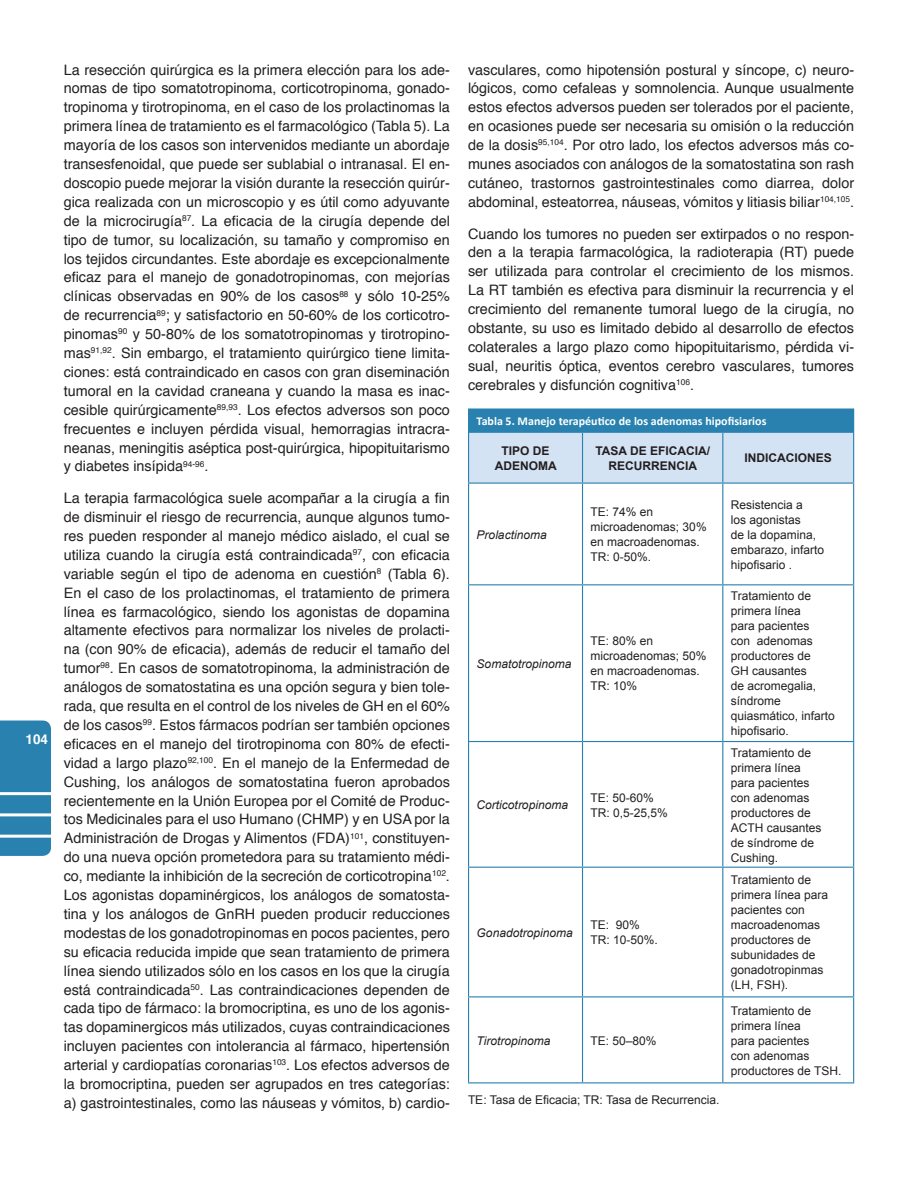
<style>
.page{position:relative;width:918px;height:1188px;background:#fff}
.page>*{position:absolute;margin:0;border:0;box-sizing:border-box;transform-origin:0 0}
.t1{font:14.4px/18.9px "Helvetica";color:#231f20;text-align:justify}
.t2{font:700 13.5px "Helvetica";color:#fff}
.t3{font:12px/15px "Arial";color:#231f20}
.t4{font:italic 12px "Arial";color:#231f20}
.t5{font:700 12px/15px "Arial";color:#231f20;text-align:center}
.t6{font:700 12px "Calibri";color:#fff}
</style>
<div class="page">
<div style="left:0;top:721px;width:51px;height:135px;background:#2881ae"></div>
<hr style="left:0;top:835px;width:51px;height:3px;background:#fff">
<hr style="left:0;top:813px;width:51px;height:3px;background:#fff">
<hr style="left:0;top:792px;width:51px;height:3px;background:#fff">
<hr style="left:468px;top:408px;width:115px;height:2px;background:#2881ae">
<hr style="left:583px;top:408px;width:140px;height:2px;background:#2881ae">
<hr style="left:723px;top:408px;width:131px;height:2px;background:#2881ae">
<svg style="left:468px;top:410px;width:386px;height:73px;background:#9dc3dd"></svg>
<hr style="left:468px;top:432px;width:115px;height:1px;background:#2881ae">
<hr style="left:468px;top:433px;width:1px;height:50px;background:#2881ae">
<hr style="left:583px;top:432px;width:140px;height:1px;background:#2881ae">
<hr style="left:582px;top:433px;width:1px;height:50px;background:#2881ae">
<hr style="left:723px;top:432px;width:131px;height:1px;background:#2881ae">
<hr style="left:722px;top:433px;width:1px;height:50px;background:#2881ae">
<hr style="left:853px;top:433px;width:1px;height:50px;background:#2881ae">
<hr style="left:468px;top:483px;width:115px;height:1px;background:#2881ae">
<hr style="left:468px;top:484px;width:1px;height:100px;background:#2881ae">
<hr style="left:583px;top:483px;width:140px;height:1px;background:#2881ae">
<hr style="left:582px;top:484px;width:1px;height:100px;background:#2881ae">
<hr style="left:723px;top:483px;width:131px;height:1px;background:#2881ae">
<hr style="left:722px;top:484px;width:1px;height:100px;background:#2881ae">
<hr style="left:853px;top:484px;width:1px;height:100px;background:#2881ae">
<hr style="left:468px;top:584px;width:115px;height:1px;background:#2881ae">
<hr style="left:468px;top:585px;width:1px;height:156px;background:#2881ae">
<hr style="left:583px;top:584px;width:140px;height:1px;background:#2881ae">
<hr style="left:582px;top:585px;width:1px;height:156px;background:#2881ae">
<hr style="left:723px;top:584px;width:131px;height:1px;background:#2881ae">
<hr style="left:722px;top:585px;width:1px;height:156px;background:#2881ae">
<hr style="left:853px;top:585px;width:1px;height:156px;background:#2881ae">
<hr style="left:468px;top:741px;width:115px;height:1px;background:#2881ae">
<hr style="left:468px;top:742px;width:1px;height:125px;background:#2881ae">
<hr style="left:583px;top:741px;width:140px;height:1px;background:#2881ae">
<hr style="left:582px;top:742px;width:1px;height:125px;background:#2881ae">
<hr style="left:723px;top:741px;width:131px;height:1px;background:#2881ae">
<hr style="left:722px;top:742px;width:1px;height:125px;background:#2881ae">
<hr style="left:853px;top:742px;width:1px;height:125px;background:#2881ae">
<hr style="left:468px;top:867px;width:115px;height:1px;background:#2881ae">
<hr style="left:468px;top:868px;width:1px;height:128px;background:#2881ae">
<hr style="left:583px;top:867px;width:140px;height:1px;background:#2881ae">
<hr style="left:582px;top:868px;width:1px;height:128px;background:#2881ae">
<hr style="left:723px;top:867px;width:131px;height:1px;background:#2881ae">
<hr style="left:722px;top:868px;width:1px;height:128px;background:#2881ae">
<hr style="left:853px;top:868px;width:1px;height:128px;background:#2881ae">
<hr style="left:468px;top:996px;width:115px;height:1px;background:#2881ae">
<hr style="left:468px;top:997px;width:1px;height:85px;background:#2881ae">
<hr style="left:583px;top:996px;width:140px;height:1px;background:#2881ae">
<hr style="left:582px;top:997px;width:1px;height:85px;background:#2881ae">
<hr style="left:723px;top:996px;width:131px;height:1px;background:#2881ae">
<hr style="left:722px;top:997px;width:1px;height:85px;background:#2881ae">
<hr style="left:853px;top:997px;width:1px;height:85px;background:#2881ae">
<hr style="left:468px;top:1082px;width:115px;height:1px;background:#2881ae">
<hr style="left:583px;top:1082px;width:140px;height:1px;background:#2881ae">
<hr style="left:723px;top:1082px;width:131px;height:1px;background:#2881ae">
<p class="t2" style="left:26px;top:734px;width:24px">104</p>
<p class="t1" style="left:64px;top:61px;width:388px">La resección quirúrgica es la primera elección para los ade&shy;nomas de tipo somatotropinoma, corticotropinoma, gonado&shy;tropinoma y tirotropinoma, en el caso de los prolactinomas la primera línea de tratamiento es el farmacológico (Tabla 5). La mayoría de los casos son intervenidos mediante un abordaje transesfenoidal, que puede ser sublabial o intranasal. El en&shy;doscopio puede mejorar la visión durante la resección quirúr&shy;gica realizada con un microscopio y es útil como adyuvante de la microcirugía<sup>87</sup>. La eficacia de la cirugía depende del tipo de tumor, su localización, su tamaño y compromiso en los tejidos circundantes. Este abordaje es excepcionalmente eficaz para el manejo de gonadotropinomas, con mejorías clínicas observadas en 90% de los casos<sup>88</sup> y sólo 10-25% de recurrencia<sup>89</sup>; y satisfactorio en 50-60% de los corticotro&shy;pinomas<sup>90</sup> y 50-80% de los somatotropinomas y tirotropino&shy;mas<sup>91,92</sup>. Sin embargo, el tratamiento quirúrgico tiene limita&shy;ciones: está contraindicado en casos con gran diseminación tumoral en la cavidad craneana y cuando la masa es inac&shy;cesible quirúrgicamente<sup>89,93</sup>. Los efectos adversos son poco frecuentes e incluyen pérdida visual, hemorragias intracra&shy;neanas, meningitis aséptica post-quirúrgica, hipopituitarismo y diabetes insípida<sup>94-96</sup>.</p>
<p class="t1" style="left:64px;top:490px;width:388px">La terapia farmacológica suele acompañar a la cirugía a fin de disminuir el riesgo de recurrencia, aunque algunos tumo&shy;res pueden responder al manejo médico aislado, el cual se utiliza cuando la cirugía está contraindicada<sup>97</sup>, con eficacia variable según el tipo de adenoma en cuestión<sup>8</sup> (Tabla 6).<br>En el caso de los prolactinomas, el tratamiento de primera línea es farmacológico, siendo los agonistas de dopamina altamente efectivos para normalizar los niveles de prolacti&shy;na (con 90% de eficacia), además de reducir el tamaño del tumor<sup>98</sup>. En casos de somatotropinoma, la administración de análogos de somatostatina es una opción segura y bien tole&shy;rada, que resulta en el control de los niveles de GH en el 60% de los casos<sup>99</sup>. Estos fármacos podrían ser también opciones eficaces en el manejo del tirotropinoma con 80% de efecti&shy;vidad a largo plazo<sup>92,100</sup>. En el manejo de la Enfermedad de Cushing, los análogos de somatostatina fueron aprobados recientemente en la Unión Europea por el Comité de Produc&shy;tos Medicinales para el uso Humano (CHMP) y en USA por la Administración de Drogas y Alimentos (FDA)<sup>101</sup>, constituyen&shy;do una nueva opción prometedora para su tratamiento médi&shy;co, mediante la inhibición de la secreción de corticotropina<sup>102</sup>.<br>Los agonistas dopaminérgicos, los análogos de somatosta&shy;tina y los análogos de GnRH pueden producir reducciones modestas de los gonadotropinomas en pocos pacientes, pero su eficacia reducida impide que sean tratamiento de primera línea siendo utilizados sólo en los casos en los que la cirugía está contraindicada<sup>50</sup>. Las contraindicaciones dependen de cada tipo de fármaco: la bromocriptina, es uno de los agonis&shy;tas dopaminergicos más utilizados, cuyas contraindicaciones incluyen pacientes con intolerancia al fármaco, hipertensión arterial y cardiopatías coronarias<sup>103</sup>. Los efectos adversos de la bromocriptina, pueden ser agrupados en tres categorías: a) gastrointestinales, como las náuseas y vómitos, b) cardio-</p>
<p class="t1" style="left:468px;top:61px;width:388px">vasculares, como hipotensión postural y síncope, c) neuro&shy;lógicos, como cefaleas y somnolencia. Aunque usualmente estos efectos adversos pueden ser tolerados por el paciente, en ocasiones puede ser necesaria su omisión o la reducción de la dosis<sup>95,104</sup>. Por otro lado, los efectos adversos más co&shy;munes asociados con análogos de la somatostatina son rash cutáneo, trastornos gastrointestinales como diarrea, dolor abdominal, esteatorrea, náuseas, vómitos y litiasis biliar<sup>104,105</sup>.</p>
<p class="t1" style="left:468px;top:225px;width:388px">Cuando los tumores no pueden ser extirpados o no respon&shy;den a la terapia farmacológica, la radioterapia (RT) puede ser utilizada para controlar el crecimiento de los mismos.<br>La RT también es efectiva para disminuir la recurrencia y el crecimiento del remanente tumoral luego de la cirugía, no obstante, su uso es limitado debido al desarrollo de efectos colaterales a largo plazo como hipopituitarismo, pérdida vi&shy;sual, neuritis óptica, eventos cerebro vasculares, tumores cerebrales y disfunción cognitiva<sup>106</sup>.</p>
<p class="t6" style="left:477px;top:414px;width:291px">Tabla 5. Manejo terapéutico de los adenomas hipofisiarios</p>
<p class="t5" style="left:495px;top:443px;width:63px">TIPO DE<br>ADENOMA</p>
<p class="t5" style="left:595px;top:443px;width:116px">TASA DE EFICACIA/<br>RECURRENCIA</p>
<p class="t5" style="left:745px;top:451px;width:89px">INDICACIONES</p>
<p class="t4" style="left:477px;top:528px;width:72px">Prolactinoma</p>
<p class="t4" style="left:477px;top:657px;width:96px">Somatotropinoma</p>
<p class="t3" style="left:591px;top:504px;width:118px">TE: 74% en microadenomas; 30% en macroadenomas.<br>TR: 0-50%.</p>
<p class="t3" style="left:731px;top:497px;width:95px">Resistencia a<br>los agonistas<br>de la dopamina, embarazo, infarto hipofisario .</p>
<p class="t3" style="left:591px;top:634px;width:118px">TE: 80% en microadenomas; 50% en macroadenomas.<br>TR: 10%</p>
<p class="t3" style="left:731px;top:589px;width:106px">Tratamiento de primera línea<br>para pacientes<br>con adenomas productores de<br>GH causantes<br>de acromegalia, síndrome quiasmático, infarto hipofisario.</p>
<p class="t4" style="left:477px;top:798px;width:93px">Corticotropinoma</p>
<p class="t3" style="left:591px;top:790px;width:79px">TE: 50-60%<br>TR: 0,5-25,5%</p>
<p class="t4" style="left:477px;top:926px;width:98px">Gonadotropinoma</p>
<p class="t3" style="left:591px;top:918px;width:69px">TE: 90%<br>TR: 10-50%.</p>
<p class="t4" style="left:477px;top:1034px;width:75px">Tirotropinoma</p>
<p class="t3" style="left:591px;top:1033px;width:68px">TE: 50–80%</p>
<p class="t3" style="left:468px;top:1092px;width:253px">TE: Tasa de Eficacia; TR: Tasa de Recurrencia.</p>
<p class="t3" style="left:731px;top:745px;width:92px">Tratamiento de primera línea para pacientes con adenomas productores de<br>ACTH causantes de síndrome de<br>Cushing.</p>
<p class="t3" style="left:731px;top:873px;width:99px">Tratamiento de primera línea para pacientes con macroadenomas productores de subunidades de gonadotropinmas (LH, FSH).</p>
<p class="t3" style="left:731px;top:1003px;width:112px">Tratamiento de primera línea<br>para pacientes<br>con adenomas productores de TSH.</p>
</div>
